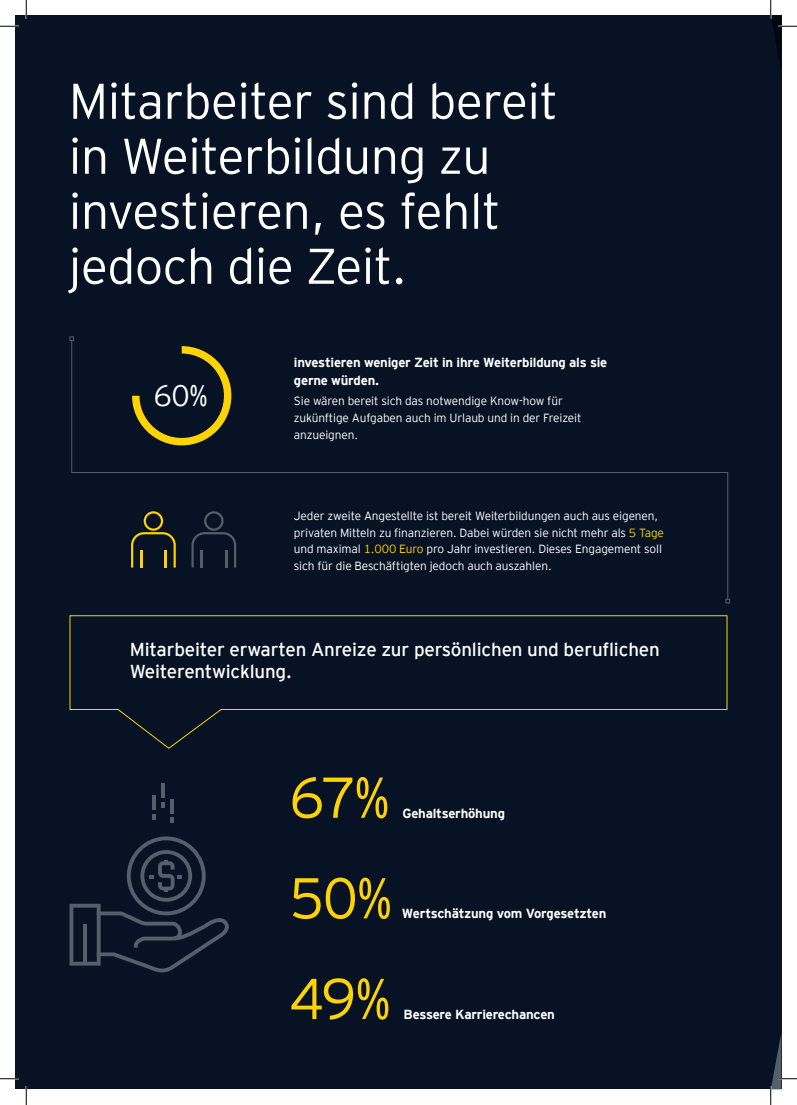
<style>
.page{position:relative;width:797px;height:1105px;background:#fff}
.page>*{position:absolute;margin:0;border:0;box-sizing:border-box;transform-origin:0 0}
.Contact_name_titles{font:300 57.38px "EY Interstate";color:#fed304}
.MARKER_TEXT_LG_white{font:300 50px/55px "EY Interstate";letter-spacing:-.01em;color:#fff}
.MARKER_TEXT_LG_Grey2{font:300 29.5px "EY Interstate";color:#fff}
.Body_header_1{font:18.75px/22.5px "EY Interstate";letter-spacing:-.01em;color:#fff}
.Contact_name_titles-2{font:700 13.12px/18.1px "EY Interstate";letter-spacing:-.015em;color:#fff}
.Body_text_PUBS_white{font:300 11.88px/16.9px "EY Interstate";letter-spacing:-.01em;color:#fff}
.s1{color:#fed304}
</style>
<div class="page">
<div style="left:16px;top:16px;width:765px;height:1073px;background:#071224"></div>
<svg style="left:69px;top:836px;width:160px;height:136px"></svg>
<hr style="left:152px;top:795px;width:4px;height:15px;background:#545f6b">
<svg style="left:152px;top:814px;width:4px;height:6px"></svg>
<hr style="left:161px;top:783px;width:4px;height:15px;background:#545f6b">
<svg style="left:161px;top:802px;width:4px;height:6px"></svg>
<hr style="left:170px;top:799px;width:4px;height:14px;background:#545f6b">
<svg style="left:170px;top:818px;width:4px;height:5px"></svg>
<svg style="left:71px;top:341px;width:657px;height:258px"></svg>
<svg style="left:69px;top:336px;width:5px;height:5px"></svg>
<svg style="left:725px;top:599px;width:5px;height:4px"></svg>
<svg style="left:132px;top:346px;width:99px;height:99px"></svg>
<svg style="left:69px;top:615px;width:659px;height:134px"></svg>
<svg style="left:131px;top:511px;width:45px;height:57px"></svg>
<svg style="left:191px;top:511px;width:45px;height:57px"></svg>
<svg style="left:0;top:25px;width:19px;height:2px"></svg>
<svg style="left:0;top:1078px;width:19px;height:1px"></svg>
<svg style="left:25px;top:0;width:2px;height:19px"></svg>
<svg style="left:25px;top:1086px;width:2px;height:19px"></svg>
<svg style="left:770px;top:0;width:27px;height:72px"></svg>
<svg style="left:770px;top:1033px;width:27px;height:72px"></svg>
<p class="MARKER_TEXT_LG_white" style="left:69px;top:71px;width:491px">Mitarbeiter sind bereit in Weiterbildung zu investieren, es fehlt jedoch die Zeit.</p>
<p class="MARKER_TEXT_LG_Grey2" style="left:153px;top:375px;width:56px">60%</p>
<p class="Contact_name_titles-2" style="left:294px;top:352px;width:315px">investieren weniger Zeit in ihre Weiterbildung als sie gerne würden.</p>
<p class="Body_text_PUBS_white" style="left:294px;top:392px;width:289px">Sie wären bereit sich das notwendige Know-how für zukünftige Aufgaben auch im Urlaub und in der Freizeit anzueignen.</p>
<p class="Body_text_PUBS_white" style="left:294px;top:506px;width:371px">Jeder zweite Angestellte ist bereit Weiterbildungen auch aus eigenen, privaten Mitteln zu finanzieren. Dabei würden sie nicht mehr als <span class="s1">5 Tage </span>und maximal <span class="s1">1.000 Euro</span> pro Jahr investieren. Dieses Engagement soll sich für die Beschäftigten jedoch auch auszahlen.</p>
<p class="Body_header_1" style="left:130px;top:637px;width:531px">Mitarbeiter erwarten Anreize zur persönlichen und beruflichen<br>Weiterentwicklung.</p>
<p class="Contact_name_titles" style="left:289px;top:757px;width:102px">67%</p>
<p class="Contact_name_titles-2" style="left:402px;top:803px;width:104px">Gehaltserhöhung</p>
<p class="Contact_name_titles" style="left:289px;top:857px;width:105px">50%</p>
<p class="Contact_name_titles-2" style="left:402px;top:904px;width:206px">Wertschätzung vom Vorgesetzten</p>
<p class="Contact_name_titles" style="left:289px;top:958px;width:103px">49%</p>
<p class="Contact_name_titles-2" style="left:403px;top:1004px;width:153px">Bessere Karrierechancen</p>
</div>
